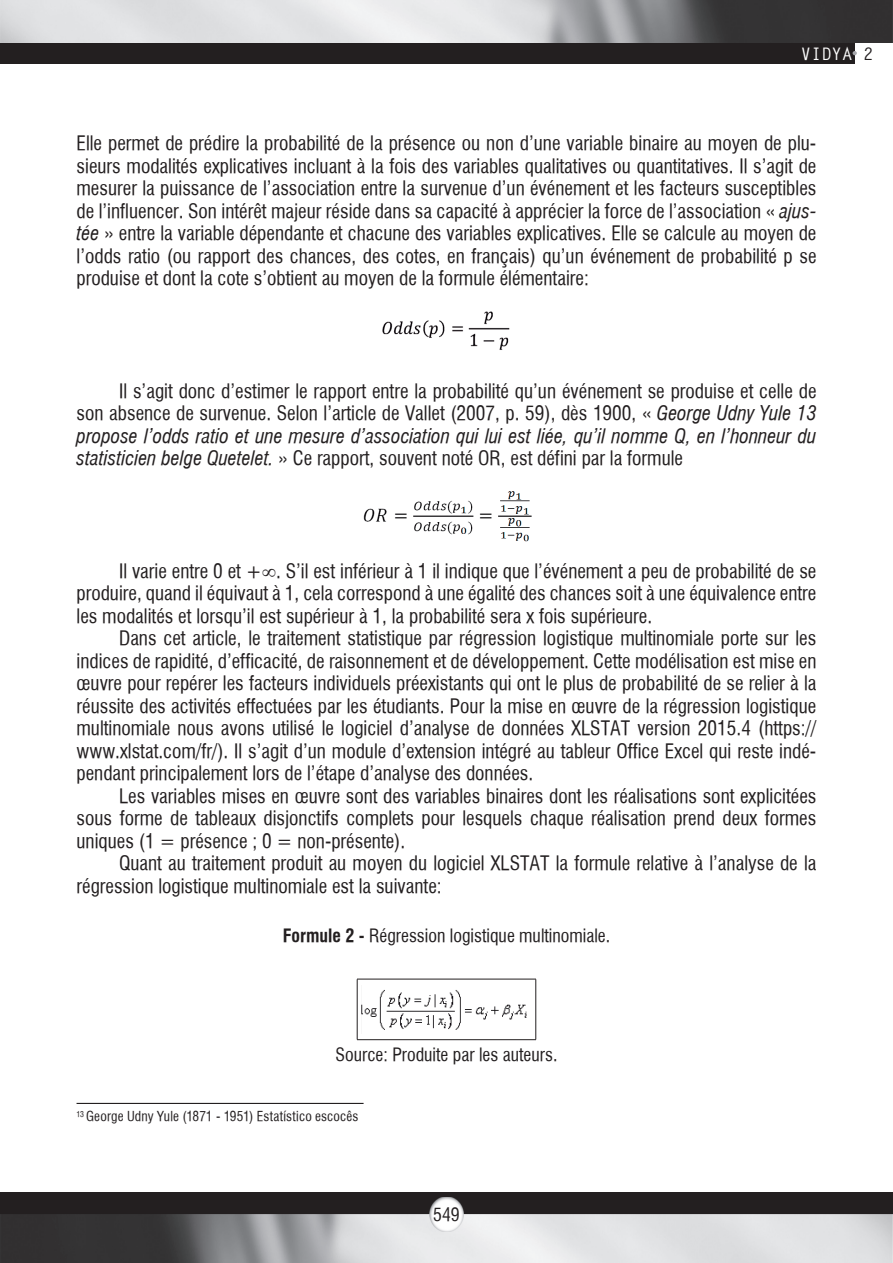
<style>
.page{position:relative;width:893px;height:1263px;background:#fff}
.page>*{position:absolute;margin:0;border:0;box-sizing:border-box;transform-origin:0 0}
.t1{font:19.5px/22.5px "Halvett Condensed";color:#231f20;text-align:justify}
.t2{font:italic condensed 19.5px "Halvett";color:#231f20}
.t3{font:18px "Halvett Condensed";color:#231f20}
.t4{font:700 17.25px "Letter Gothic Std";color:#fff}
.t5{font:13.5px "Halvett Condensed";letter-spacing:.01em;color:#231f20}
.s1{color:#231f20}
.s2{font-family:"Halvett";font-style:italic;font-stretch:condensed}
.s3{font-family:"Halvett";font-weight:700;font-stretch:condensed}
</style>
<div class="page">
<div style="left:0;top:0;width:855px;height:64px;background:#231f20"></div>
<img style="left:0;top:0;width:893px;height:43px">
<svg style="left:853px;top:51px;width:4px;height:4px"></svg>
<div style="left:0;top:1193px;width:893px;height:70px;background:#231f20"></div>
<img style="left:0;top:1214px;width:893px;height:49px">
<img style="left:429px;top:1197px;width:34px;height:34px">
<img style="left:382px;top:311px;width:128px;height:39px">
<img style="left:363px;top:491px;width:169px;height:51px">
<hr style="left:357px;top:979px;width:179px;height:1px;background:#231f20">
<hr style="left:357px;top:979px;width:1px;height:60px;background:#231f20">
<hr style="left:535px;top:979px;width:1px;height:60px;background:#231f20">
<hr style="left:357px;top:1039px;width:179px;height:1px;background:#231f20">
<img style="left:361px;top:989px;width:166px;height:41px">
<hr style="left:77px;top:1103px;width:287px;height:1px;background:#231f20">
<p class="t4" style="left:801px;top:43px;width:74px">VIDYA <span class="s1">2</span></p>
<p class="t1" style="left:77px;top:132px;width:741px">Elle permet de prédire la probabilité de la présence ou non d’une variable binaire au moyen de plu&shy;sieurs modalités explicatives incluant à la fois des variables qualitatives ou quantitatives. Il s’agit de mesurer la puissance de l’association entre la survenue d’un événement et les facteurs susceptibles de l’influencer. Son intérêt majeur réside dans sa capacité à apprécier la force de l’association « <span class="s2">ajus&shy;tée</span> » entre la variable dépendante et chacune des variables explicatives. Elle se calcule au moyen de l’odds ratio (ou rapport des chances, des cotes, en français) qu’un événement de probabilité p se produise et dont la cote s’obtient au moyen de la formule élémentaire:</p>
<p class="t1" style="left:77px;top:379px;width:741px;text-align:right">Il s’agit donc d’estimer le rapport entre la probabilité qu’un événement se produise et celle de<br>son absence de survenue. Selon l’article de Vallet (2007, p. 59), dès 1900, « <span class="s2">George Udny Yule 13</span></p>
<p class="t2" style="left:77px;top:424px;width:741px">propose l’odds ratio et une mesure d’association qui lui est liée, qu’il nomme Q, en l’honneur du</p>
<p class="t1" style="left:77px;top:447px;width:608px"><span class="s2">statisticien belge Quetelet.</span> » Ce rapport, souvent noté OR, est défini par la formule</p>
<p class="t1" style="left:77px;top:559px;width:741px;text-indent:43px">Il varie entre 0 et +∞. S’il est inférieur à 1 il indique que l’événement a peu de probabilité de se produire, quand il équivaut à 1, cela correspond à une égalité des chances soit à une équivalence entre les modalités et lorsqu’il est supérieur à 1, la probabilité sera x fois supérieure.</p>
<p class="t1" style="left:77px;top:627px;width:741px;text-indent:43px">Dans cet article, le traitement statistique par régression logistique multinomiale porte sur les indices de rapidité, d’efficacité, de raisonnement et de développement. Cette modélisation est mise en œuvre pour repérer les facteurs individuels préexistants qui ont le plus de probabilité de se relier à la réussite des activités effectuées par les étudiants. Pour la mise en œuvre de la régression logistique multinomiale nous avons utilisé le logiciel d’analyse de données XLSTAT version 2015.4 (https:// www.xlstat.com/fr/). Il s’agit d’un module d’extension intégré au tableur Office Excel qui reste indé&shy;pendant principalement lors de l’étape d’analyse des données.</p>
<p class="t1" style="left:77px;top:784px;width:741px;text-indent:43px">Les variables mises en œuvre sont des variables binaires dont les réalisations sont explicitées sous forme de tableaux disjonctifs complets pour lesquels chaque réalisation prend deux formes uniques (1 = présence ; 0 = non-présente).</p>
<p class="t1" style="left:77px;top:852px;width:741px;text-indent:43px">Quant au traitement produit au moyen du logiciel XLSTAT la formule relative à l’analyse de la régression logistique multinomiale est la suivante:</p>
<p class="t3" style="left:283px;top:924px;width:329px"><span class="s3">Formule 2 -</span> Régression logistique multinomiale.</p>
<p class="t3" style="left:336px;top:1043px;width:223px">Source: Produite par les auteurs.</p>
<p class="t5" style="left:77px;top:1108px;width:283px"><sup>13</sup> George Udny Yule (1871 - 1951) Estatístico escocês</p>
<p class="t3" style="left:433px;top:1204px;width:28px">549</p>
</div>
